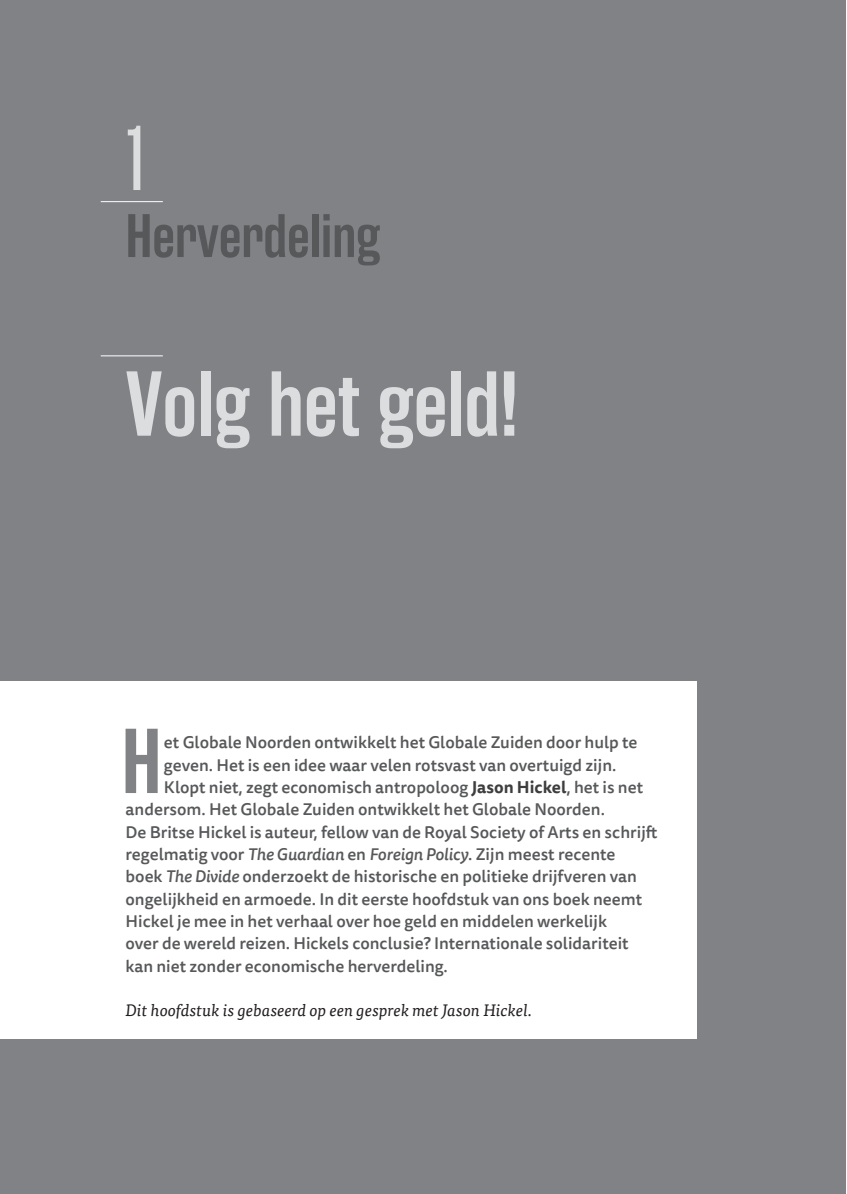
<style>
.page{position:relative;width:847px;height:1194px;background:#fff}
.page>*{position:absolute;margin:0;border:0;box-sizing:border-box;transform-origin:0 0}
.t1{font:600 91.88px "Rama Gothic E";color:#dcdddf}
.t2{font:91.88px "Rama Gothic E";color:#dcdddf}
.t3{font:600 91.88px "Rama Gothic E";color:#808285}
.t4{font:600 61.25px "Rama Gothic E";color:#57585a}
.t5{font:500 16.62px "Tisa Sans Pro";color:#57585a}
.t6{font:italic 16.62px "Tisa Pro";color:#231f20}
.s1{font-weight:700;color:#3e3e3f}
.s2{font-style:italic}
</style>
<div class="page">
<div style="left:0;top:0;width:845px;height:1193px;background:#808285"></div>
<div style="left:0;top:681px;width:696px;height:357px;background:#fff"></div>
<hr style="left:101px;top:201px;width:62px;height:1px;background:#fff">
<hr style="left:101px;top:355px;width:62px;height:1px;background:#fff">
<h1 class="t2" style="left:125px;top:109px;width:22px">1</h1>
<h2 class="t4" style="left:125px;top:202px;width:256px">Herverdeling</h2>
<h1 class="t1" style="left:125px;top:353px;width:394px">Volg het geld!</h1>
<h1 class="t3" style="left:121px;top:710px;width:42px">H</h1>
<p class="t5" style="left:164px;top:731px;width:475px">et Globale Noorden ontwikkelt het Globale Zuiden door hulp te</p>
<p class="t5" style="left:164px;top:753px;width:454px">geven. Het is een idee waar velen rotsvast van overtuigd zijn.</p>
<p class="t5" style="left:164px;top:775px;width:480px">Klopt niet, zegt economisch antropoloog <span class="s1">Jason Hickel</span>, het is net</p>
<p class="t5" style="left:125px;top:798px;width:481px">andersom. Het Globale Zuiden ontwikkelt het Globale Noorden.</p>
<p class="t5" style="left:125px;top:820px;width:533px">De Britse Hickel is auteur, fellow van de Royal Society of Arts en schrijft</p>
<p class="t5" style="left:125px;top:842px;width:491px">regelmatig voor <span class="s2">The Guardian</span> en <span class="s2">Foreign Policy</span>. Zijn meest recente</p>
<p class="t5" style="left:125px;top:865px;width:512px">boek <span class="s2">The Divide</span> onderzoekt de historische en politieke drijfveren van</p>
<p class="t5" style="left:125px;top:887px;width:518px">ongelijkheid en armoede. In dit eerste hoofdstuk van ons boek neemt</p>
<p class="t5" style="left:125px;top:909px;width:483px">Hickel je mee in het verhaal over hoe geld en middelen werkelijk</p>
<p class="t5" style="left:125px;top:932px;width:504px">over de wereld reizen. Hickels conclusie? Internationale solidariteit</p>
<p class="t5" style="left:125px;top:954px;width:323px">kan niet zonder economische herverdeling.</p>
<p class="t6" style="left:125px;top:998px;width:408px">Dit hoofdstuk is gebaseerd op een gesprek met Jason Hickel.</p>
</div>
